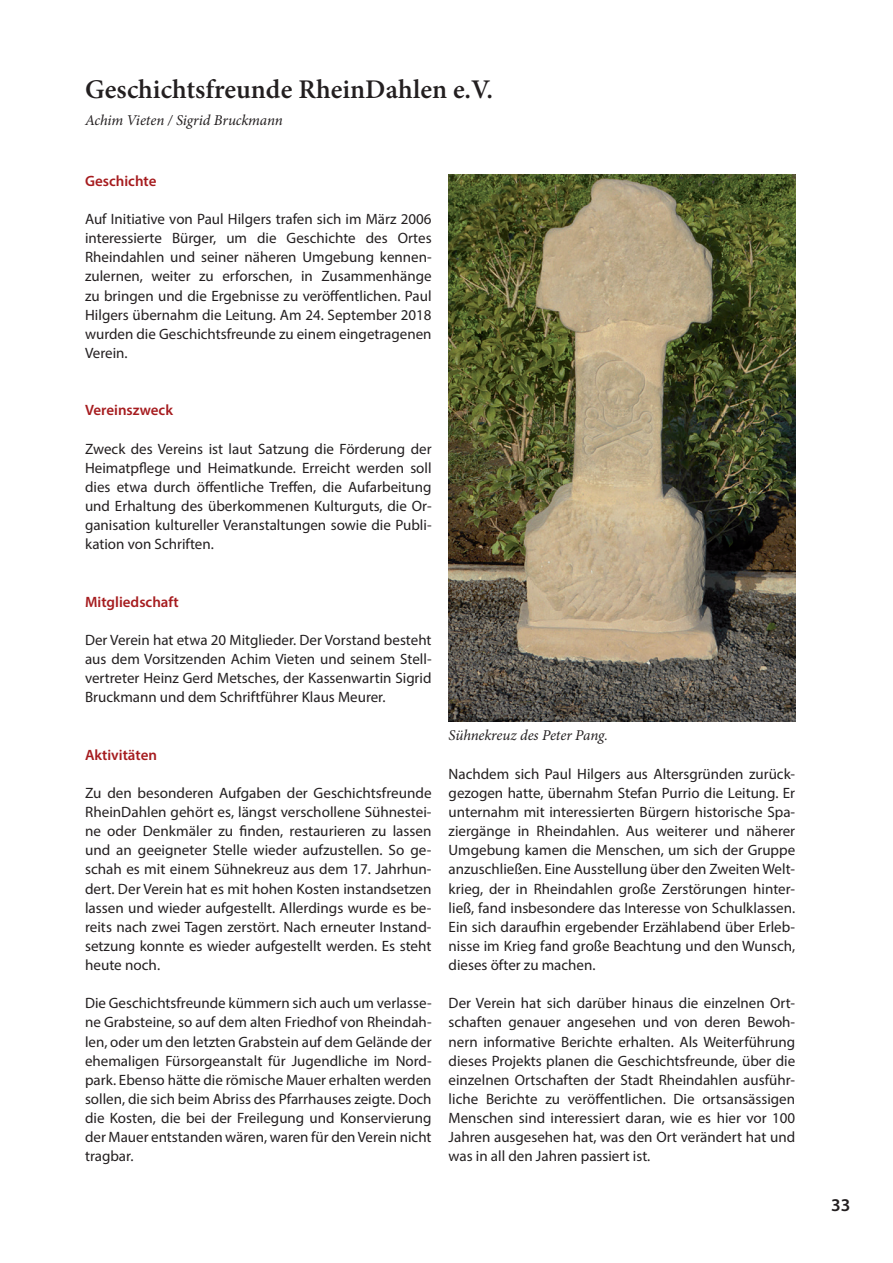
<style>
.page{position:relative;width:893px;height:1263px;background:#fff}
.page>*{position:absolute;margin:0;border:0;box-sizing:border-box;transform-origin:0 0}
.Ü_I{font:600 27px "Minion Pro";color:#231f20}
.t1{font:600 18px "Myriad Pro";color:#231f20}
.Fließtext{font:15px/19.2px "Myriad Pro";color:#231f20;text-align:justify}
.Zw_Ü{font:600 15px "Myriad Pro";color:#a61c1f}
.Ü_II{font:italic 15px "Minion Pro";letter-spacing:-.01em;color:#231f20}
.BU{font:italic 15px "Minion Pro";letter-spacing:-.01em;color:#231f20}
</style>
<div class="page">
<img style="left:449px;top:174px;width:346px;height:547px">
<p class="Ü_I" style="left:85px;top:71px;width:410px">Geschichtsfreunde RheinDahlen e.V.</p>
<p class="Ü_II" style="left:85px;top:110px;width:199px">Achim Vieten / Sigrid Bruckmann</p>
<p class="Zw_Ü" style="left:85px;top:171px;width:73px">Geschichte</p>
<p class="Fließtext" style="left:85px;top:209px;width:348px">Auf Initiative von Paul Hilgers trafen sich im März 2006 interessierte Bürger, um die Geschichte des Ortes Rheindahlen und seiner näheren Umgebung kennen&shy;zulernen, weiter zu erforschen, in Zusammenhänge zu bringen und die Ergebnisse zu veröffentlichen. Paul Hilgers übernahm die Leitung. Am 24. September 2018 wurden die Geschichtsfreunde zu einem eingetragenen Verein.</p>
<p class="Zw_Ü" style="left:85px;top:401px;width:89px">Vereinszweck</p>
<p class="Fließtext" style="left:85px;top:439px;width:348px">Zweck des Vereins ist laut Satzung die Förderung der Heimatpflege und Heimatkunde. Erreicht werden soll dies etwa durch öffentliche Treffen, die Aufarbeitung und Erhaltung des überkommenen Kulturguts, die Or&shy;ganisation kultureller Veranstaltungen sowie die Publi&shy;kation von Schriften.</p>
<p class="Zw_Ü" style="left:85px;top:592px;width:95px">Mitgliedschaft</p>
<p class="Fließtext" style="left:85px;top:630px;width:348px">Der Verein hat etwa 20 Mitglieder. Der Vorstand besteht aus dem Vorsitzenden Achim Vieten und seinem Stell&shy;vertreter Heinz Gerd Metsches, der Kassenwartin Sigrid Bruckmann und dem Schriftführer Klaus Meurer.</p>
<p class="Zw_Ü" style="left:85px;top:745px;width:73px">Aktivitäten</p>
<p class="Fließtext" style="left:85px;top:783px;width:348px">Zu den besonderen Aufgaben der Geschichtsfreunde RheinDahlen gehört es, längst verschollene Sühnestei&shy;ne oder Denkmäler zu finden, restaurieren zu lassen und an geeigneter Stelle wieder aufzustellen. So ge&shy;schah es mit einem Sühnekreuz aus dem 17. Jahrhun&shy;dert. Der Verein hat es mit hohen Kosten instandsetzen lassen und wieder aufgestellt. Allerdings wurde es be&shy;reits nach zwei Tagen zerstört. Nach erneuter Instand&shy;setzung konnte es wieder aufgestellt werden. Es steht heute noch.</p>
<p class="Fließtext" style="left:85px;top:993px;width:348px">Die Geschichtsfreunde kümmern sich auch um verlasse&shy;ne Grabsteine, so auf dem alten Friedhof von Rheindah&shy;len, oder um den letzten Grabstein auf dem Gelände der ehemaligen Fürsorgeanstalt für Jugendliche im Nord&shy;park. Ebenso hätte die römische Mauer erhalten werden sollen, die sich beim Abriss des Pfarrhauses zeigte. Doch die Kosten, die bei der Freilegung und Konservierung der Mauer entstanden wären, waren für den Verein nicht tragbar.</p>
<p class="BU" style="left:449px;top:725px;width:161px">Sühnekreuz des Peter Pang.</p>
<p class="Fließtext" style="left:449px;top:764px;width:348px">Nachdem sich Paul Hilgers aus Altersgründen zurück&shy;gezogen hatte, übernahm Stefan Purrio die Leitung. Er unternahm mit interessierten Bürgern historische Spa&shy;ziergänge in Rheindahlen. Aus weiterer und näherer Umgebung kamen die Menschen, um sich der Gruppe anzuschließen. Eine Ausstellung über den Zweiten Welt&shy;krieg, der in Rheindahlen große Zerstörungen hinter&shy;ließ, fand insbesondere das Interesse von Schulklassen.<br>Ein sich daraufhin ergebender Erzählabend über Erleb&shy;nisse im Krieg fand große Beachtung und den Wunsch, dieses öfter zu machen.</p>
<p class="Fließtext" style="left:449px;top:993px;width:348px">Der Verein hat sich darüber hinaus die einzelnen Ort&shy;schaften genauer angesehen und von deren Bewoh&shy;nern informative Berichte erhalten. Als Weiterführung dieses Projekts planen die Geschichtsfreunde, über die einzelnen Ortschaften der Stadt Rheindahlen ausführ&shy;liche Berichte zu veröffentlichen. Die ortsansässigen Menschen sind interessiert daran, wie es hier vor 100<br>Jahren ausgesehen hat, was den Ort verändert hat und was in all den Jahren passiert ist.</p>
<p class="t1" style="left:831px;top:1194px;width:21px">33</p>
</div>
